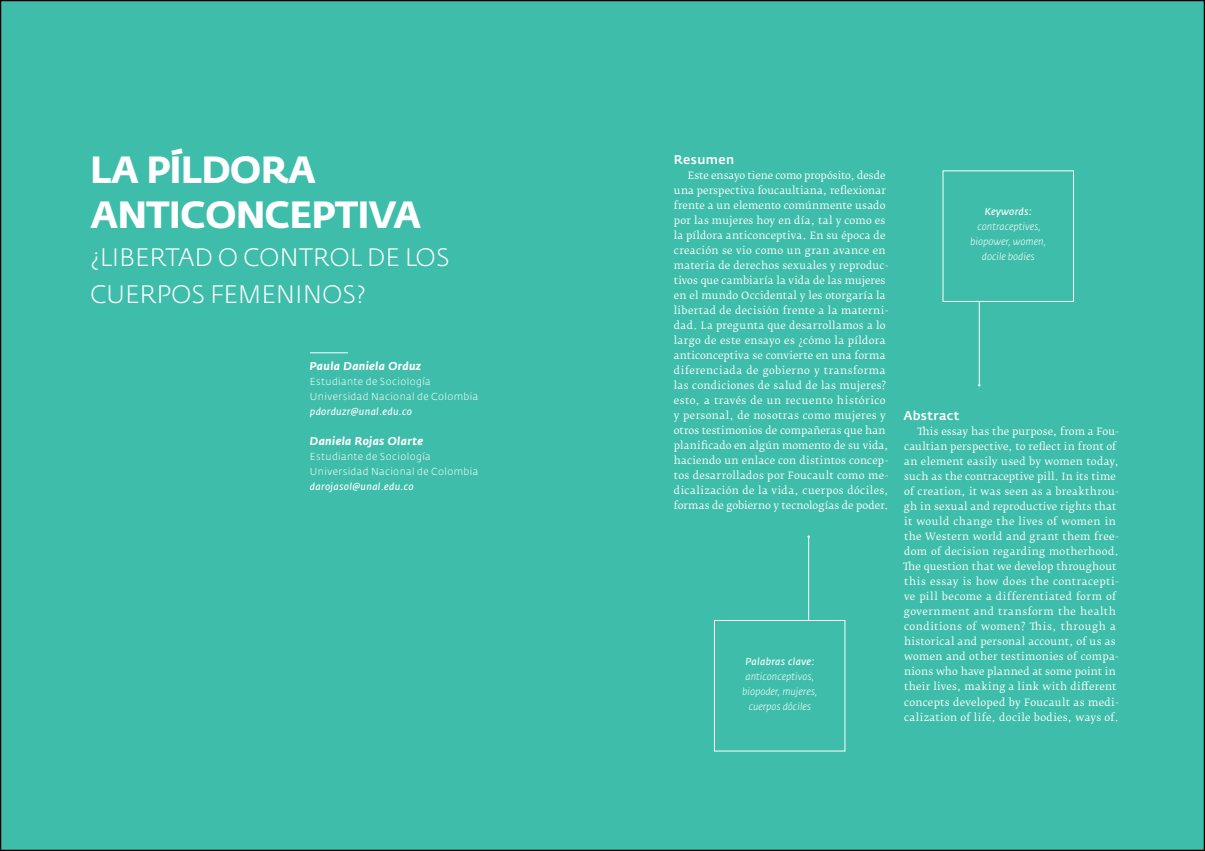
<style>
.page{position:relative;width:1205px;height:851px;background:#fff}
.page>*{position:absolute;margin:0;border:0;box-sizing:border-box;transform-origin:0 0}
.t1{font:700 37.5px/45px "Fedra Sans Std";letter-spacing:-.025em;color:#fff}
.t2{font:300 25px/37.5px "Fedra Sans Std";color:#fff}
.t3{font:500 12.5px "Fedra Sans Std";letter-spacing:.03em;color:#fff}
.t4{font:italic 700 11.25px "Fedra Sans Std";letter-spacing:.035em;color:#fff}
.t5{font:10px/15px "Fedra Serif B Pro";letter-spacing:.025em;color:#fff}
.t6{font:300 10px/15px "Fedra Sans Std";letter-spacing:.04em;color:#fff}
.t7{font:italic 300 10px/15px "Fedra Sans Std";color:#fff;text-align:center}
.t8{font:italic 10px "Fedra Sans Std";letter-spacing:.03em;color:#fff}
</style>
<div class="page">
<div style="left:1px;top:1px;width:1203px;height:849px;background:#3ebdab"></div>
<hr style="left:808px;top:536px;width:1px;height:84px;background:#fff">
<div style="left:714px;top:620px;width:131px;height:131px;border:1px solid #fff"></div>
<hr style="left:979px;top:301px;width:1px;height:84px;background:#fff">
<div style="left:942px;top:170px;width:132px;height:132px;border:1px solid #fff"></div>
<hr style="left:310px;top:352px;width:38px;height:1px;background:#fff">
<h1 class="t1" style="left:90px;top:147px;width:333px">LA PÍLDORA<br>ANTICONCEPTIVA</h1>
<h2 class="t2" style="left:90px;top:238px;width:361px">¿LIBERTAD O CONTROL DE LOS<br>CUERPOS FEMENINOS?</h2>
<p class="t4" style="left:310px;top:358px;width:113px">Paula Daniela Orduz</p>
<p class="t6" style="left:310px;top:373px;width:170px">Estudiante de Sociología<br>Universidad Nacional de Colombia</p>
<p class="t8" style="left:310px;top:405px;width:104px">pdorduzr@unal.edu.co</p>
<p class="t4" style="left:310px;top:433px;width:114px">Daniela Rojas Olarte</p>
<p class="t6" style="left:310px;top:448px;width:170px">Estudiante de Sociología<br>Universidad Nacional de Colombia</p>
<p class="t8" style="left:310px;top:480px;width:105px">darojasol@unal.edu.co</p>
<p class="t3" style="left:674px;top:151px;width:62px">Resumen</p>
<p class="t5" style="left:674px;top:168px;width:216px;text-indent:14px">Este ensayo tiene como propósito, desde una perspectiva foucaultiana, reflexionar frente a un elemento comúnmente usado por las mujeres hoy en día, tal y como es la píldora anticonceptiva. En su época de creación se vio como un gran avance en materia de derechos sexuales y reproduc&shy;tivos que cambiaría la vida de las mujeres en el mundo Occidental y les otorgaría la libertad de decisión frente a la materni&shy;dad. La pregunta que desarrollamos a lo largo de este ensayo es ¿cómo la píldora anticonceptiva se convierte en una forma diferenciada de gobierno y transforma las condiciones de salud de las mujeres? esto, a través de un recuento histórico y personal, de nosotras como mujeres y otros testimonios de compañeras que han planificado en algún momento de su vida, haciendo un enlace con distintos concep&shy;tos desarrollados por Foucault como me&shy;dicalización de la vida, cuerpos dóciles, formas de gobierno y tecnologías de poder.</p>
<p class="t8" style="left:745px;top:654px;width:70px">Palabras clave:</p>
<p class="t7" style="left:742px;top:668px;width:77px">anticonceptivos, biopoder, mujeres, cuerpos dóciles</p>
<p class="t8" style="left:985px;top:205px;width:48px">Keywords:</p>
<p class="t7" style="left:970px;top:218px;width:77px">contraceptives, biopower, women, docile bodies</p>
<p class="t3" style="left:903px;top:408px;width:57px">Abstract</p>
<p class="t5" style="left:903px;top:424px;width:217px;text-indent:14px">This essay has the purpose, from a Fou&shy;caultian perspective, to reflect in front of an element easily used by women today, such as the contraceptive pill. In its time of creation, it was seen as a breakthrou&shy;gh in sexual and reproductive rights that it would change the lives of women in the Western world and grant them free&shy;dom of decision regarding motherhood.<br>The question that we develop throughout this essay is how does the contracepti&shy;ve pill become a differentiated form of government and transform the health conditions of women? This, through a historical and personal account, of us as women and other testimonies of compa&shy;nions who have planned at some point in their lives, making a link with different concepts developed by Foucault as medi&shy;calization of life, docile bodies, ways of.</p>
</div>
